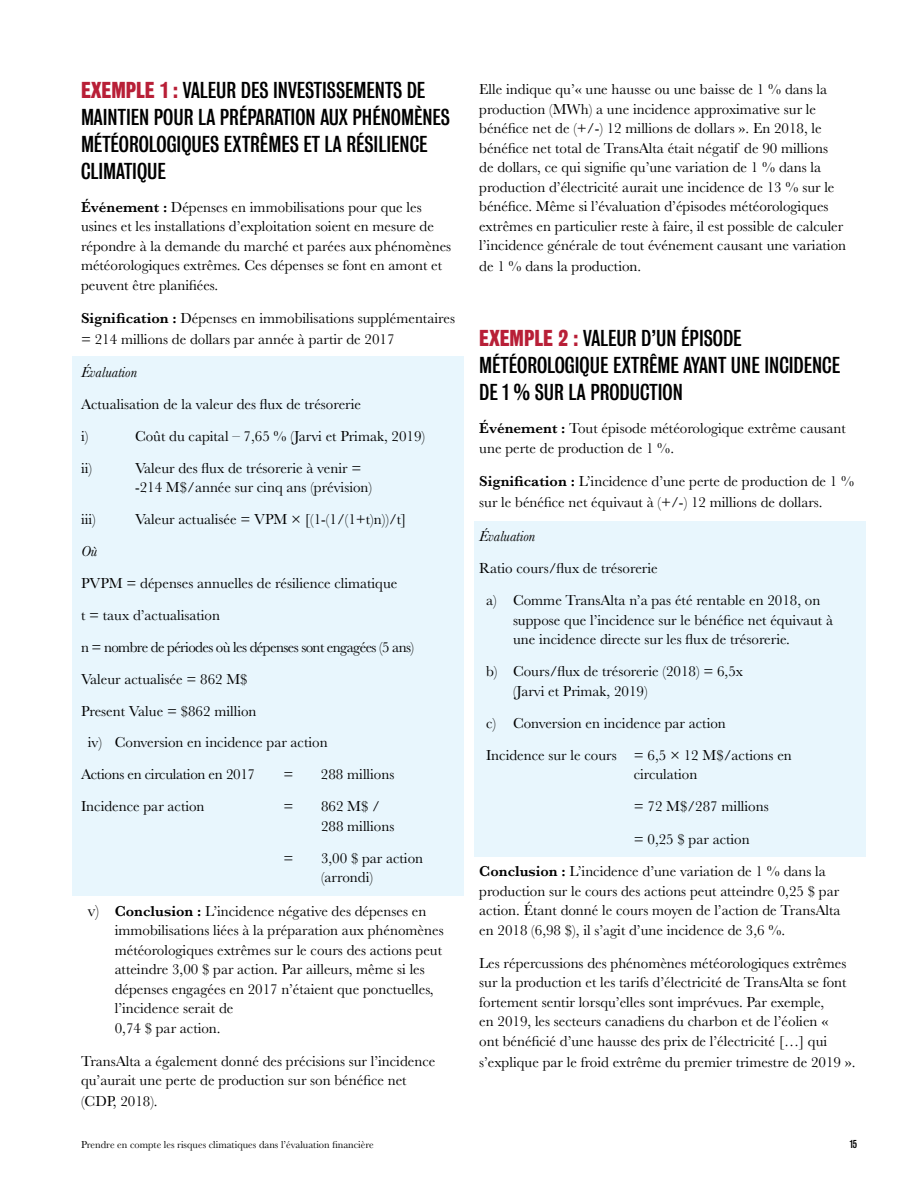
<style>
.page{position:relative;width:918px;height:1188px;background:#fff}
.page>*{position:absolute;margin:0;border:0;box-sizing:border-box;transform-origin:0 0}
.Body_Copy{font:21px/27px "Bureau Grotesque Three Three";color:#000}
.Body_Copy-2{font:15px/19.5px "Baskerville";color:#000}
.Body_Copy-3{font:15px "Baskerville";letter-spacing:-.04em;color:#000}
.Body_Copy-4{font:15px "Baskerville";letter-spacing:-.02em;color:#000}
.Body_Copy-5{font:italic 15px "Baskerville";color:#000}
.t1{font:10.5px "Baskerville";color:#000}
.t2{font:10.5px "Bureau Grotesque Three Three";color:#000}
.s1{font-family:"Bureau Grotesque Three Seven";color:#b81f37}
.s2{font-weight:600}
.s3{font-size:16.5px}
</style>
<div class="page">
<div style="left:72px;top:356px;width:392px;height:539px;background:#e8f6fd"></div>
<div style="left:475px;top:521px;width:391px;height:335px;background:#e8f6fd"></div>
<p class="Body_Copy" style="left:81px;top:77px;width:371px"><span class="s1">EXEMPLE 1 :</span> VALEUR DES INVESTISSEMENTS DE MAINTIEN POUR LA PRÉPARATION AUX PHÉNOMÈNES MÉTÉOROLOGIQUES EXTRÊMES ET LA RÉSILIENCE CLIMATIQUE</p>
<p class="Body_Copy-2" style="left:81px;top:197px;width:372px"><span class="s2">Événement :</span> Dépenses en immobilisations pour que les usines et les installations d’exploitation soient en mesure de répondre à la demande du marché et parées aux phénomènes météorologiques extrêmes. Ces dépenses se font en amont et peuvent être planifiées.</p>
<p class="Body_Copy-2" style="left:81px;top:308px;width:376px;line-height:21px"><span class="s2">Signification :</span> Dépenses en immobilisations supplémentaires = 214 millions de dollars par année à partir de 2017</p>
<p class="Body_Copy-5" style="left:81px;top:362px;width:58px">Évaluation</p>
<p class="Body_Copy-2" style="left:81px;top:394px;width:282px">Actualisation de la valeur des flux de trésorerie</p>
<p class="Body_Copy-2" style="left:81px;top:426px;width:9px">i)</p>
<p class="Body_Copy-2" style="left:135px;top:426px;width:292px">Coût du capital – 7,65 % (Jarvi et Primak, 2019)</p>
<p class="Body_Copy-2" style="left:81px;top:458px;width:13px">ii)</p>
<p class="Body_Copy-2" style="left:135px;top:458px;width:239px">Valeur des flux de trésorerie à venir = -214 M$/année sur cinq ans (prévision)</p>
<p class="Body_Copy-2" style="left:81px;top:510px;width:16px">iii)</p>
<p class="Body_Copy-2" style="left:135px;top:510px;width:273px">Valeur actualisée = VPM × [(1-(1/(1+t)n))/t]</p>
<p class="Body_Copy-5" style="left:81px;top:541px;width:18px">Où</p>
<p class="Body_Copy-2" style="left:81px;top:573px;width:318px">PVPM = dépenses annuelles de résilience climatique</p>
<p class="Body_Copy-2" style="left:81px;top:605px;width:141px">t = taux d’actualisation</p>
<p class="Body_Copy-3" style="left:81px;top:637px;width:335px">n = nombre de périodes où les dépenses sont engagées (5 ans)</p>
<p class="Body_Copy-2" style="left:81px;top:669px;width:168px">Valeur actualisée = 862 M$</p>
<p class="Body_Copy-2" style="left:81px;top:701px;width:177px">Present Value = $862 million</p>
<p class="Body_Copy-2" style="left:88px;top:733px;width:241px">iv) Conversion en incidence par action</p>
<p class="Body_Copy-4" style="left:81px;top:765px;width:176px">Actions en circulation en 2017</p>
<p class="Body_Copy-2" style="left:284px;top:765px;width:12px">=</p>
<p class="Body_Copy-2" style="left:321px;top:765px;width:75px">288 millions</p>
<p class="Body_Copy-2" style="left:81px;top:797px;width:125px">Incidence par action</p>
<p class="Body_Copy-2" style="left:284px;top:797px;width:12px">=</p>
<p class="Body_Copy-2" style="left:321px;top:797px;width:75px">862 M$ /<br>288 millions</p>
<p class="Body_Copy-2" style="left:284px;top:848px;width:12px">=</p>
<p class="Body_Copy-2" style="left:321px;top:848px;width:104px">3,00 $ par action (arrondi)</p>
<p class="Body_Copy-2" style="left:115px;top:901px;width:330px;text-indent:-27px"><span class="s3">v)</span> <span class="s2">Conclusion :</span> L’incidence négative des dépenses en immobilisations liées à la préparation aux phénomènes météorologiques extrêmes sur le cours des actions peut atteindre 3,00 $ par action. Par ailleurs, même si les dépenses engagées en 2017 n’étaient que ponctuelles, l’incidence serait de<br>0,74 $ par action.</p>
<p class="Body_Copy-2" style="left:81px;top:1051px;width:356px">TransAlta a également donné des précisions sur l’incidence qu’aurait une perte de production sur son bénéfice net</p>
<p class="Body_Copy-2" style="left:81px;top:1092px;width:78px">(CDP, 2018).</p>
<p class="Body_Copy-2" style="left:479px;top:80px;width:368px">Elle indique qu’« une hausse ou une baisse de 1 % dans la production (MWh) a une incidence approximative sur le bénéfice net de (+/-) 12 millions de dollars ». En 2018, le bénéfice net total de TransAlta était négatif de 90 millions de dollars, ce qui signifie qu’une variation de 1 % dans la production d’électricité aurait une incidence de 13 % sur le bénéfice. Même si l’évaluation d’épisodes météorologiques extrêmes en particulier reste à faire, il est possible de calculer l’incidence générale de tout événement causant une variation</p>
<p class="Body_Copy-2" style="left:479px;top:257px;width:164px">de 1 % dans la production.</p>
<p class="Body_Copy" style="left:479px;top:325px;width:362px"><span class="s1">EXEMPLE 2 :</span> VALEUR D’UN ÉPISODE<br>MÉTÉOROLOGIQUE EXTRÊME AYANT UNE INCIDENCE<br>DE 1 % SUR LA PRODUCTION</p>
<p class="Body_Copy-2" style="left:479px;top:419px;width:368px"><span class="s2">Événement :</span> Tout épisode météorologique extrême causant une perte de production de 1 %.</p>
<p class="Body_Copy-2" style="left:479px;top:471px;width:377px;line-height:21px"><span class="s2">Signification :</span> L’incidence d’une perte de production de 1 % sur le bénéfice net équivaut à (+/-) 12 millions de dollars.</p>
<p class="Body_Copy-5" style="left:479px;top:527px;width:58px">Évaluation</p>
<p class="Body_Copy-2" style="left:479px;top:559px;width:180px">Ratio cours/flux de trésorerie</p>
<p class="Body_Copy-2" style="left:513px;top:591px;width:322px;text-indent:-27px">a) Comme TransAlta n’a pas été rentable en 2018, on suppose que l’incidence sur le bénéfice net équivaut à une incidence directe sur les flux de trésorerie.</p>
<p class="Body_Copy-2" style="left:513px;top:662px;width:232px;text-indent:-27px">b) Cours/flux de trésorerie (2018) = 6,5x (Jarvi et Primak, 2019)</p>
<p class="Body_Copy-2" style="left:486px;top:713px;width:241px">c) Conversion en incidence par action</p>
<p class="Body_Copy-2" style="left:634px;top:745px;width:160px;text-indent:-148px">Incidence sur le cours = 6,5 × 12 M$/actions en circulation</p>
<p class="Body_Copy-2" style="left:634px;top:797px;width:137px">= 72 M$/287 millions</p>
<p class="Body_Copy-2" style="left:634px;top:830px;width:117px">= 0,25 $ par action</p>
<p class="Body_Copy-2" style="left:479px;top:862px;width:363px"><span class="s2">Conclusion :</span> L’incidence d’une variation de 1 % dans la production sur le cours des actions peut atteindre 0,25 $ par action. Étant donné le cours moyen de l’action de TransAlta en 2018 (6,98 $), il s’agit d’une incidence de 3,6 %.</p>
<p class="Body_Copy-2" style="left:479px;top:953px;width:369px">Les répercussions des phénomènes météorologiques extrêmes sur la production et les tarifs d’électricité de TransAlta se font fortement sentir lorsqu’elles sont imprévues. Par exemple,<br>en 2019, les secteurs canadiens du charbon et de l’éolien « ont bénéficié d’une hausse des prix de l’électricité […] qui</p>
<p class="Body_Copy-2" style="left:479px;top:1052px;width:378px">s’explique par le froid extrême du premier trimestre de 2019 ».</p>
<p class="t1" style="left:81px;top:1138px;width:294px">Prendre en compte les risques climatiques dans l’évaluation financière</p>
<p class="t2" style="left:850px;top:1138px;width:9px">15</p>
</div>
